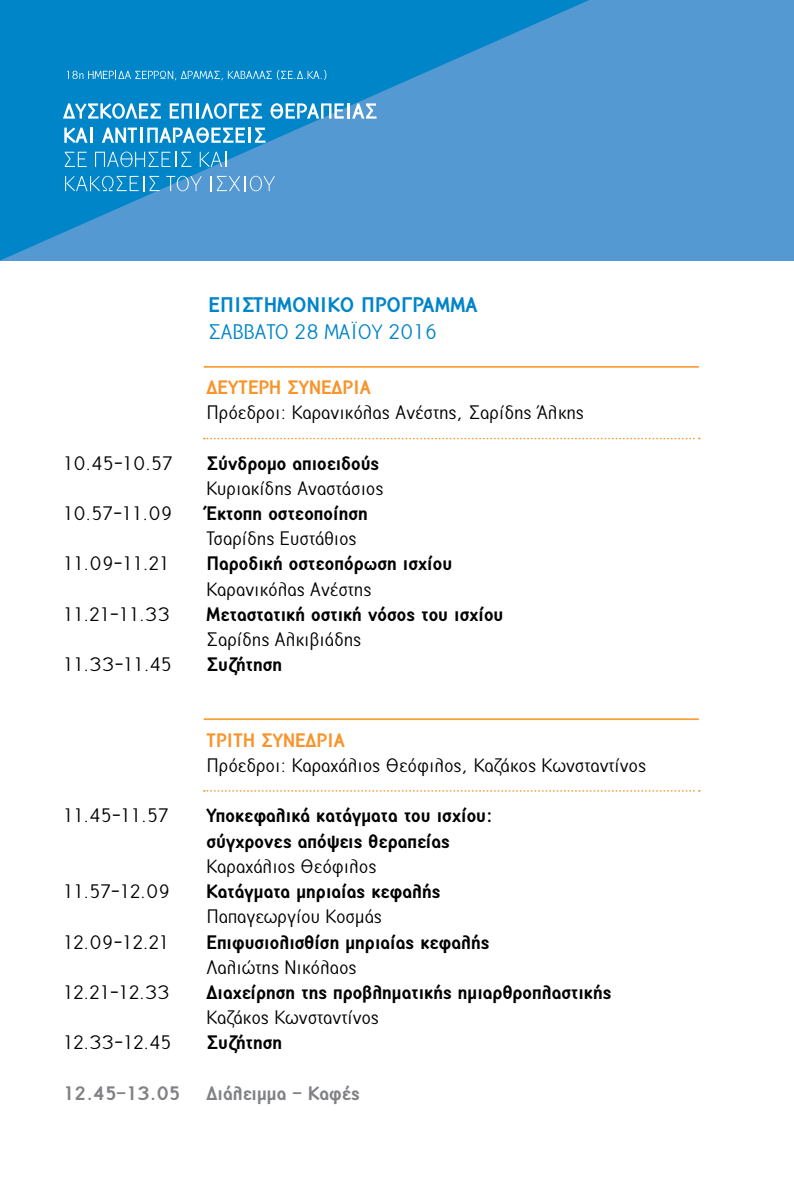
<style>
.page{position:relative;width:794px;height:1191px;background:#fff}
.page>*{position:absolute;margin:0;border:0;box-sizing:border-box;transform-origin:0 0}
.t1{font:700 22.75px "PF Report";letter-spacing:.015em;color:#0085c8}
.t2{font:22.75px "PF Report";color:#0085c8}
.t3{font:21px "PF Report";color:#000}
.t4{font:700 21px/25.2px "PF Report";color:#000}
.t5{font:700 21px "PF Report";color:#f7942a}
.t6{font:700 21px "PF Report";color:#808285}
</style>
<div class="page">
<div style="left:0;top:0;width:794px;height:260px;background:#5599d3"></div>
<svg style="left:0;top:0;width:589px;height:260px"></svg>
<svg style="left:67px;top:70px;width:259px;height:10px"></svg>
<svg style="left:63px;top:103px;width:98px;height:16px"></svg>
<svg style="left:170px;top:103px;width:92px;height:16px"></svg>
<svg style="left:270px;top:103px;width:106px;height:16px"></svg>
<svg style="left:64px;top:127px;width:24px;height:16px"></svg>
<hr style="left:90px;top:128px;width:3px;height:15px;background:#fff">
<svg style="left:102px;top:128px;width:35px;height:15px"></svg>
<hr style="left:140px;top:128px;width:3px;height:15px;background:#fff">
<svg style="left:147px;top:127px;width:98px;height:16px"></svg>
<hr style="left:248px;top:128px;width:3px;height:15px;background:#fff">
<svg style="left:255px;top:128px;width:10px;height:15px"></svg>
<svg style="left:65px;top:152px;width:22px;height:15px"></svg>
<svg style="left:95px;top:152px;width:96px;height:15px"></svg>
<svg style="left:200px;top:152px;width:27px;height:15px"></svg>
<svg style="left:65px;top:176px;width:95px;height:15px"></svg>
<svg style="left:166px;top:176px;width:36px;height:15px"></svg>
<svg style="left:210px;top:176px;width:65px;height:15px"></svg>
<svg style="left:204px;top:438px;width:496px;height:1px"></svg>
<svg style="left:204px;top:790px;width:496px;height:1px"></svg>
<hr style="left:204px;top:366px;width:495px;height:2px;background:#f99f3a">
<hr style="left:204px;top:718px;width:495px;height:2px;background:#f99f3a">
<p class="t1" style="left:208px;top:292px;width:269px">επιστημονικο προγραμμα</p>
<p class="t2" style="left:208px;top:320px;width:231px">σαββατο 28 μαϊου 2016</p>
<p class="t5" style="left:206px;top:376px;width:44px">ΔΕΥΤΕΡΗ</p>
<p class="t5" style="left:287px;top:376px;width:66px">ΣΥΝΕΔΡΙΑ</p>
<p class="t3" style="left:206px;top:402px;width:379px">Πρόεδροι: Kαρανικόλας Ανέστης, Σαρίδης Άλκης</p>
<p class="t3" style="left:63px;top:452px;width:111px">10.45-10.57</p>
<p class="t4" style="left:206px;top:450px;width:174px">Σύνδρομο απιοειδούς</p>
<p class="t3" style="left:206px;top:478px;width:178px">Κυριακίδης Αναστάσιος</p>
<p class="t3" style="left:63px;top:503px;width:111px">10.57-11.09</p>
<p class="t4" style="left:206px;top:501px;width:163px">Έκτοπη οστεοποίηση</p>
<p class="t3" style="left:206px;top:528px;width:152px">Τσαρίδης Ευστάθιος</p>
<p class="t3" style="left:63px;top:553px;width:108px">11.09-11.21</p>
<p class="t4" style="left:206px;top:551px;width:247px">Παροδική οστεοπόρωση ισχίου</p>
<p class="t3" style="left:206px;top:578px;width:166px">Καρανικόλας Ανέστης</p>
<p class="t3" style="left:63px;top:604px;width:109px">11.21-11.33</p>
<p class="t4" style="left:206px;top:601px;width:298px">Μεταστατική οστική νόσος του ισχίου</p>
<p class="t3" style="left:206px;top:629px;width:156px">Σαρίδης Αλκιβιάδης</p>
<p class="t3" style="left:63px;top:654px;width:111px">11.33-11.45</p>
<p class="t4" style="left:206px;top:652px;width:77px">Συζήτηση</p>
<p class="t5" style="left:206px;top:729px;width:11px">ΤΡΙΤΗ</p>
<p class="t5" style="left:261px;top:729px;width:66px">ΣΥΝΕΔΡΙΑ</p>
<p class="t3" style="left:206px;top:755px;width:441px">Πρόεδροι: Καραχάλιος Θεόφιλος, Καζάκος Κωνσταντίνος</p>
<p class="t3" style="left:63px;top:805px;width:107px">11.45-11.57</p>
<p class="t4" style="left:206px;top:803px;width:287px">Υποκεφαλικά κατάγματα του ισχίου: σύγχρονες απόψεις θεραπείας</p>
<p class="t3" style="left:206px;top:856px;width:171px">Καραχάλιος Θεόφιλος</p>
<p class="t3" style="left:63px;top:881px;width:109px">11.57-12.09</p>
<p class="t4" style="left:206px;top:879px;width:235px">Κατάγματα μηριαίας κεφαλής</p>
<p class="t3" style="left:206px;top:906px;width:177px">Παπαγεωργίου Κοσμάς</p>
<p class="t3" style="left:63px;top:931px;width:108px">12.09-12.21</p>
<p class="t4" style="left:206px;top:929px;width:284px">Επιφυσιολισθίση μηριαίας κεφαλής</p>
<p class="t3" style="left:206px;top:956px;width:152px">Λαλιώτης Νικόλαος</p>
<p class="t3" style="left:63px;top:982px;width:109px">12.21-12.33</p>
<p class="t4" style="left:206px;top:979px;width:406px">Διαχείρηση της προβληματικής ημιαρθροπλαστικής</p>
<p class="t3" style="left:206px;top:1007px;width:174px">Καζάκος Κωνσταντίνος</p>
<p class="t3" style="left:63px;top:1032px;width:110px">12.33-12.45</p>
<p class="t4" style="left:206px;top:1030px;width:77px">Συζήτηση</p>
<p class="t6" style="left:63px;top:1082px;width:298px">12.45-13.05 Διάλειμμα - Καφές</p>
</div>
